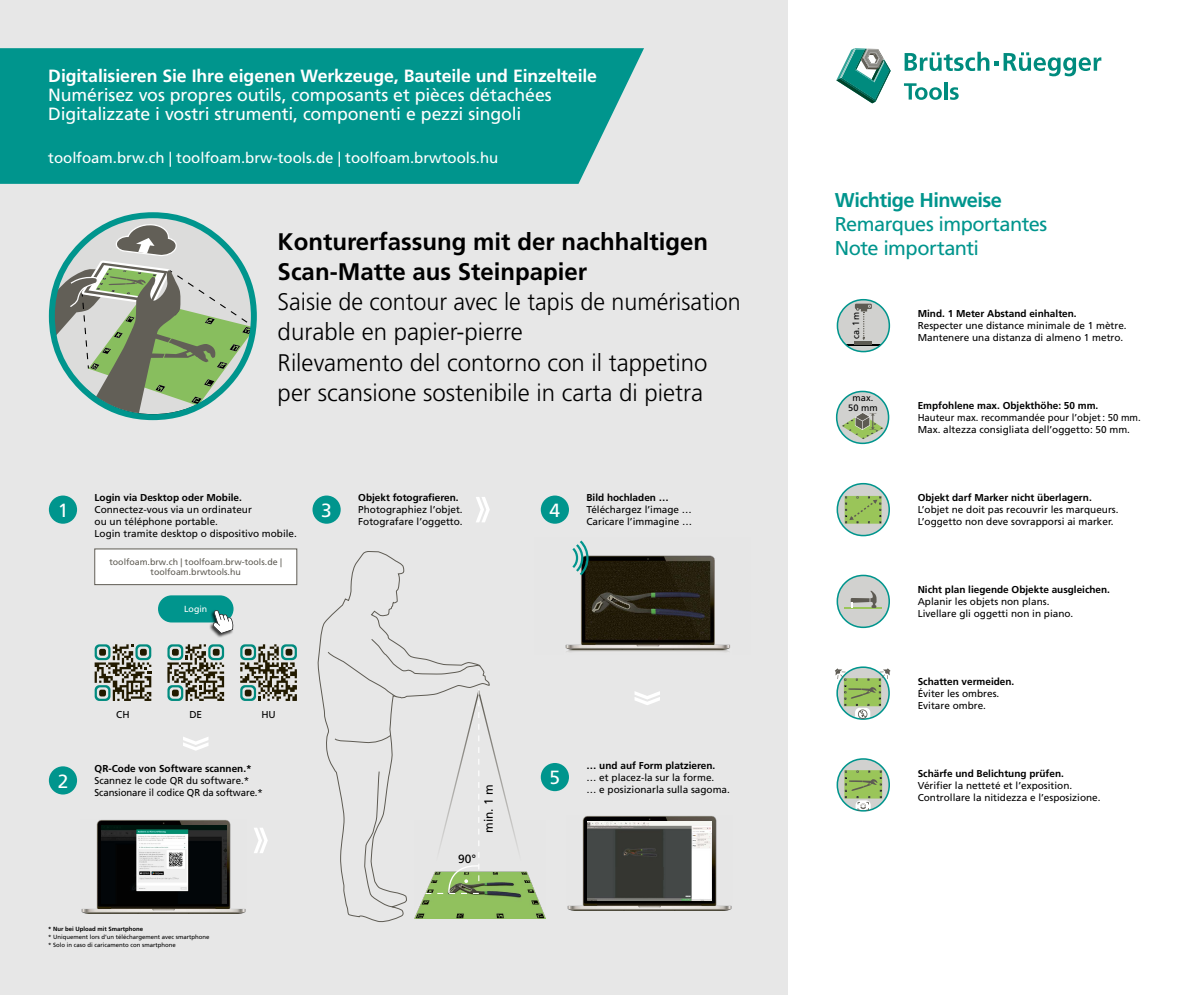
<style>
.page{position:relative;width:1191px;height:995px;background:#fff}
.page>*{position:absolute;margin:0;border:0;box-sizing:border-box;transform-origin:0 0}
.t1{font:300 24px/30.2px "Frutiger LT Pro";color:#000}
.t2{font:700 24px/30.2px "Frutiger LT Pro";color:#000}
.t3{font:20px/24px "Frutiger LT Pro";letter-spacing:-.025em;color:#00958d}
.t4{font:700 20px "Frutiger LT Pro";letter-spacing:-.025em;color:#00958d}
.t5{font:19.1px "Frutiger LT Pro";color:#fff}
.t6{font:17.7px/19px "Frutiger LT Pro";letter-spacing:-.005em;color:#fff}
.t7{font:700 17.7px "Frutiger LT Pro";letter-spacing:-.005em;color:#fff}
.t8{font:15px "Frutiger LT Pro";color:#fff}
.t9{font:12px "Frutiger LT Pro";color:#000}
.t10{font:10px/12px "Frutiger LT Pro";color:#000}
.t11{font:700 10px "Frutiger LT Pro";color:#000}
.t12{font:10px/12px "Frutiger LT Pro";color:#000;scale:.96 1}
.t13{font:9.3px/9.8px "Frutiger LT Pro";letter-spacing:.015em;color:#000;text-align:center}
.t14{font:8.8px/10.6px "Frutiger LT Pro";color:#5e5b53;text-align:center}
.t15{font:8.8px "Frutiger LT Pro";color:#fff}
.t16{font:6px/8px "Frutiger LT Pro";color:#000}
.t17{font:700 6px "Frutiger LT Pro";color:#000}
</style>
<div class="page">
<div style="left:0;top:0;width:787px;height:995px;background:#e7e7e7"></div>
<svg style="left:836px;top:298px;width:55px;height:55px"></svg>
<svg style="left:835px;top:390px;width:55px;height:55px"></svg>
<svg style="left:836px;top:574px;width:54px;height:55px"></svg>
<svg style="left:836px;top:482px;width:54px;height:55px"></svg>
<svg style="left:836px;top:758px;width:54px;height:54px"></svg>
<svg style="left:835px;top:666px;width:55px;height:54px"></svg>
<svg style="left:476px;top:497px;width:14px;height:25px"></svg>
<div style="left:0;top:48px;width:644px;height:136px;background:#00958d"></div>
<img style="left:565px;top:555px;width:165px;height:97px">
<svg style="left:570px;top:540px;width:20px;height:38px"></svg>
<img style="left:567px;top:816px;width:165px;height:94px">
<img style="left:588px;top:822px;width:123px;height:52px">
<img style="left:588px;top:874px;width:123px;height:27px">
<img style="left:615px;top:868px;width:48px;height:11px">
<svg style="left:254px;top:828px;width:14px;height:25px"></svg>
<svg style="left:183px;top:737px;width:25px;height:14px"></svg>
<div style="left:95px;top:549px;width:202px;height:36px;background:#fff"></div>
<div style="left:95px;top:549px;width:202px;height:36px;border:1px solid #5e5b53"></div>
<div style="left:158px;top:595px;width:75px;height:27px;background:#00958d;border-radius:14px"></div>
<div style="left:209px;top:610px;width:25px;height:28px;background:#000;opacity:.75"></div>
<svg style="left:213px;top:610px;width:20px;height:24px"></svg>
<svg style="left:95px;top:644px;width:56px;height:57px"></svg>
<svg style="left:167px;top:644px;width:57px;height:57px"></svg>
<svg style="left:240px;top:644px;width:57px;height:57px"></svg>
<img style="left:81px;top:820px;width:165px;height:94px">
<img style="left:102px;top:825px;width:124px;height:78px">
<svg style="left:317px;top:551px;width:88px;height:372px"></svg>
<img style="left:414px;top:871px;width:132px;height:48px">
<svg style="left:327px;top:638px;width:196px;height:272px"></svg>
<svg style="left:634px;top:691px;width:26px;height:14px"></svg>
<svg style="left:48px;top:212px;width:209px;height:209px"></svg>
<div style="left:541px;top:496px;width:28px;height:28px;background:#00958d;border-radius:50%"></div>
<div style="left:541px;top:763px;width:28px;height:28px;background:#00958d;border-radius:50%"></div>
<div style="left:312px;top:496px;width:29px;height:28px;background:#00958d;border-radius:50%"></div>
<svg style="left:836px;top:48px;width:54px;height:55px"></svg>
<svg style="left:904px;top:52px;width:197px;height:24px"></svg>
<svg style="left:904px;top:83px;width:37px;height:17px"></svg>
<hr style="left:944px;top:82px;width:3px;height:18px;background:#008b7e">
<svg style="left:950px;top:87px;width:8px;height:13px"></svg>
<div style="left:49px;top:496px;width:28px;height:28px;background:#00958d;border-radius:50%"></div>
<div style="left:49px;top:766px;width:28px;height:29px;background:#00958d;border-radius:50%"></div>
<h3 class="t7" style="left:48px;top:66px;width:550px">Digitalisieren Sie Ihre eigenen Werkzeuge, Bauteile und Einzelteile</h3>
<h3 class="t6" style="left:48px;top:86px;width:505px">Numérisez vos propres outils, composants et pièces détachées<br>Digitalizzate i vostri strumenti, componenti e pezzi singoli</h3>
<h3 class="t8" style="left:48px;top:149px;width:452px">toolfoam.brw.ch | toolfoam.brw-tools.de | toolfoam.brwtools.hu</h3>
<h1 class="t2" style="left:278px;top:226px;width:432px">Konturerfassung mit der nachhaltigen<br>Scan-Matte aus Steinpapier</h1>
<h1 class="t1" style="left:278px;top:287px;width:465px">Saisie de contour avec le tapis de numérisation durable en papier-pierre<br>Rilevamento del contorno con il tappetino per scansione sostenibile in carta di pietra</h1>
<h3 class="t5" style="left:58px;top:499px;width:12px">1</h3>
<p class="t11" style="left:95px;top:492px;width:149px">Login via Desktop oder Mobile.</p>
<p class="t10" style="left:95px;top:504px;width:204px">Connectez-vous via un ordinateur<br>ou un téléphone portable.<br>Login tramite desktop o dispositivo mobile.</p>
<p class="t14" style="left:109px;top:556px;width:174px">toolfoam.brw.ch | toolfoam.brw-tools.de | toolfoam.brwtools.hu</p>
<p class="t15" style="left:184px;top:604px;width:25px">Login</p>
<h3 class="t5" style="left:321px;top:499px;width:12px">3</h3>
<p class="t11" style="left:358px;top:492px;width:102px">Objekt fotografieren.</p>
<p class="t10" style="left:358px;top:504px;width:106px">Photographiez l’objet.<br>Fotografare l’oggetto.</p>
<h3 class="t5" style="left:549px;top:499px;width:12px">4</h3>
<p class="t11" style="left:586px;top:492px;width:84px">Bild hochladen …</p>
<p class="t10" style="left:586px;top:504px;width:107px">Téléchargez l’image …<br>Caricare l’immagine …</p>
<h3 class="t5" style="left:58px;top:770px;width:12px">2</h3>
<p class="t10" style="left:116px;top:709px;width:15px">CH</p>
<p class="t10" style="left:189px;top:709px;width:14px">DE</p>
<p class="t10" style="left:261px;top:709px;width:16px">HU</p>
<p class="t11" style="left:95px;top:763px;width:159px">QR-Code von Software scannen.*</p>
<p class="t10" style="left:95px;top:775px;width:170px">Scannez le code QR du software.*<br>Scansionare il codice QR da software.*</p>
<p class="t9" style="left:482px;top:833px;width:50px;rotate:-90deg">min. 1 m</p>
<p class="t9" style="left:458px;top:851px;width:20px">90°</p>
<h3 class="t5" style="left:549px;top:766px;width:12px">5</h3>
<p class="t11" style="left:586px;top:759px;width:130px">… und auf Form platzieren.</p>
<p class="t10" style="left:586px;top:771px;width:145px">… et placez-la sur la forme.<br>… e posizionarla sulla sagoma.</p>
<p class="t17" style="left:48px;top:925px;width:97px">* Nur bei Upload mit Smartphone</p>
<p class="t16" style="left:48px;top:933px;width:163px">* Uniquement lors d’un téléchargement avec smartphone * Solo in caso di caricamento con smartphone</p>
<h2 class="t4" style="left:834px;top:188px;width:169px">Wichtige Hinweise</h2>
<h2 class="t3" style="left:834px;top:212px;width:214px">Remarques importantes<br>Note importanti</h2>
<p class="t13" style="left:851px;top:339px;width:29px;rotate:-90deg">ca. 1m</p>
<p class="t13" style="left:848px;top:393px;width:31px">max.<br>50 mm</p>
<p class="t11" style="left:917px;top:308px;width:160px">Mind. 1 Meter Abstand einhalten.</p>
<p class="t10" style="left:917px;top:320px;width:210px">Respecter une distance minimale de 1 mètre.<br>Mantenere una distanza di almeno 1 metro.</p>
<p class="t11" style="left:917px;top:400px;width:182px">Empfohlene max. Objekthöhe: 50 mm.</p>
<p class="t12" style="left:917px;top:412px;width:234px">Hauteur max. recommandée pour l’objet : 50 mm.<br>Max. altezza consigliata dell’oggetto: 50 mm.</p>
<p class="t11" style="left:917px;top:492px;width:176px">Objekt darf Marker nicht überlagern.</p>
<p class="t10" style="left:917px;top:504px;width:202px">L’objet ne doit pas recouvrir les marqueurs.<br>L’oggetto non deve sovrapporsi ai marker.</p>
<p class="t11" style="left:917px;top:584px;width:194px">Nicht plan liegende Objekte ausgleichen.</p>
<p class="t10" style="left:917px;top:596px;width:157px">Aplanir les objets non plans.<br>Livellare gli oggetti non in piano.</p>
<p class="t11" style="left:917px;top:676px;width:98px">Schatten vermeiden.</p>
<p class="t10" style="left:917px;top:687px;width:83px">Éviter les ombres.<br>Evitare ombre.</p>
<p class="t11" style="left:917px;top:767px;width:148px">Schärfe und Belichtung prüfen.</p>
<p class="t10" style="left:917px;top:779px;width:184px">Vérifier la netteté et l’exposition.<br>Controllare la nitidezza e l’esposizione.</p>
</div>
